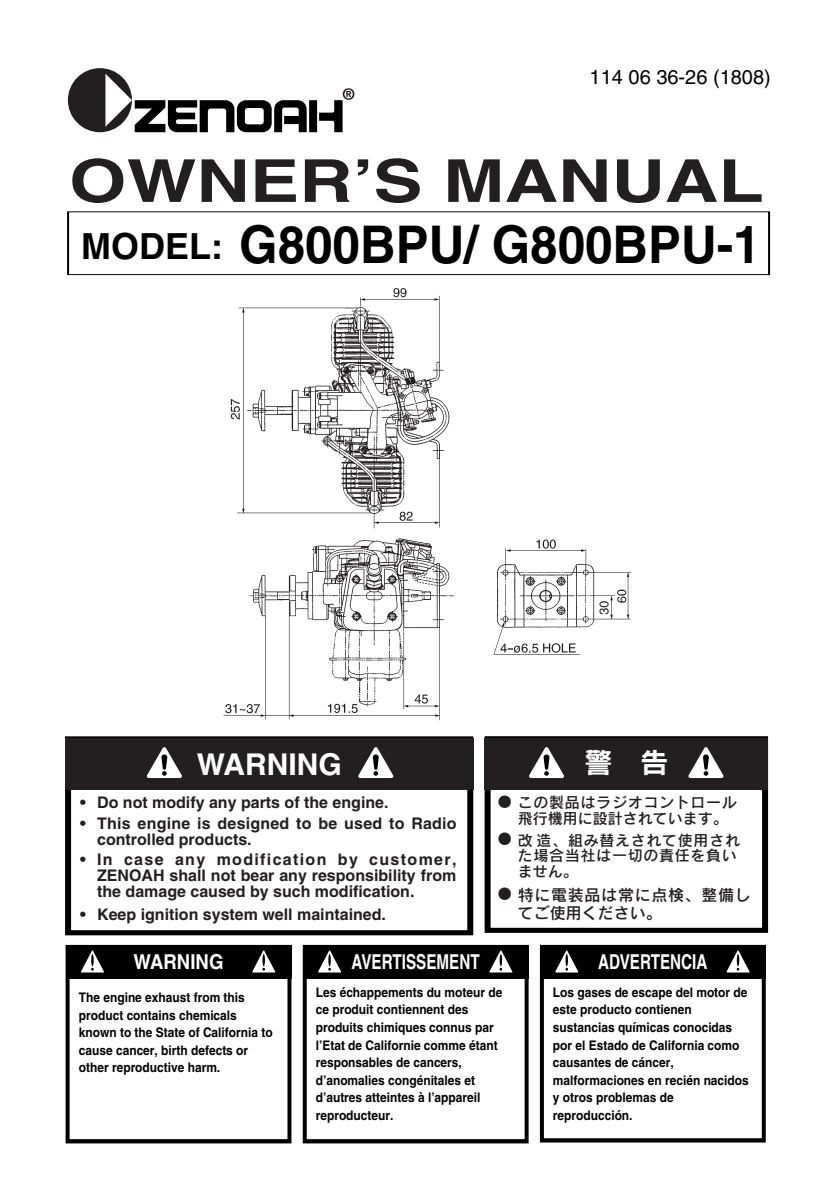
<style>
.page{position:relative;width:840px;height:1190px;background:#fff}
.page>*{position:absolute;margin:0;border:0;box-sizing:border-box;transform-origin:0 0}
.t1{font:700 59.2px "Helvetica";color:#231f20;scale:1.25 1}
.t2{font:700 52px "Helvetica";color:#000;scale:.95 1}
.t3{font:700 30px "Helvetica";color:#fff}
.t4{font:28px "Rodin CID B";color:#fff}
.t5{font:700 condensed 20.6px "Helvetica";color:#fff;scale:.91 1}
.t6{font:700 20.6px "Helvetica";color:#fff;scale:.91 1}
.t7{font:20px "Helvetica";color:#000}
.t8{font:700 16px/16px "Helvetica";color:#231f20}
.t9{font:16px/17.6px "Rodin CID DB";letter-spacing:.045em;color:#231f20}
.t10{font:15px/15.6px "Rodin CID DB";letter-spacing:.045em;color:#231f20}
.t11{font:700 13.2px/17.6px "Helvetica";color:#000;scale:.91 1}
.s1{font-size:36px}
.s2{font-size:14px}
</style>
<div class="page">
<div style="left:67px;top:211px;width:703px;height:64px;border:1px solid #000"></div>
<div style="left:68px;top:68px;width:64px;height:64px;background:#231f20;border-radius:50%"></div>
<svg style="left:105px;top:74px;width:249px;height:58px"></svg>
<img style="left:223px;top:288px;width:408px;height:433px">
<div style="left:65px;top:736px;width:408px;height:200px;border:6px solid #000"></div>
<div style="left:65px;top:738px;width:408px;height:51px;background:#231f20"></div>
<svg style="left:147px;top:747px;width:35px;height:31px"></svg>
<svg style="left:358px;top:747px;width:35px;height:31px"></svg>
<div style="left:485px;top:736px;width:283px;height:197px;border:6px solid #000"></div>
<div style="left:485px;top:738px;width:283px;height:51px;background:#231f20"></div>
<svg style="left:529px;top:747px;width:35px;height:31px"></svg>
<svg style="left:688px;top:747px;width:36px;height:31px"></svg>
<div style="left:66px;top:945px;width:226px;height:198px;border:4px solid #000"></div>
<div style="left:66px;top:945px;width:225px;height:33px;background:#000"></div>
<svg style="left:81px;top:951px;width:23px;height:22px"></svg>
<svg style="left:252px;top:951px;width:23px;height:22px"></svg>
<div style="left:303px;top:945px;width:226px;height:198px;border:4px solid #000"></div>
<div style="left:303px;top:945px;width:226px;height:33px;background:#000"></div>
<svg style="left:318px;top:951px;width:23px;height:22px"></svg>
<svg style="left:489px;top:951px;width:23px;height:22px"></svg>
<div style="left:540px;top:945px;width:226px;height:197px;border:4px solid #000"></div>
<div style="left:540px;top:945px;width:226px;height:33px;background:#000"></div>
<svg style="left:555px;top:951px;width:23px;height:22px"></svg>
<svg style="left:727px;top:951px;width:23px;height:22px"></svg>
<h3 class="t7" style="left:590px;top:65px;width:183px">114 06 36-26 (1808)</h3>
<h1 class="t1" style="left:69px;top:159px;width:557px">OWNER’S MANUAL</h1>
<h2 class="t2" style="left:81px;top:226px;width:717px"><span class="s1">MODEL:</span> G800BPU/ G800BPU-1</h2>
<h3 class="t3" style="left:197px;top:754px;width:146px">WARNING</h3>
<p class="t8" style="left:80px;top:796px;width:310px">• Do not modify any parts of the engine.</p>
<p class="t8" style="left:97px;top:817px;width:361px;text-indent:-17px">• This engine is designed to be used to Radio controlled products.</p>
<p class="t8" style="left:97px;top:853px;width:361px;text-align:justify;text-indent:-17px">• In case any modification by customer, ZENOAH shall not bear any responsibility from the damage caused by such modification.</p>
<p class="t8" style="left:80px;top:908px;width:307px">• Keep ignition system well maintained.</p>
<h3 class="t4" style="left:584px;top:752px;width:85px">警　告</h3>
<p class="t10" style="left:518px;top:796px;width:221px;line-height:16.4px;text-indent:-20px"><span class="s2">●</span> この製品はラジオコントロール飛行機用に設計されています。</p>
<p class="t10" style="left:518px;top:834px;width:224px;text-indent:-20px"><span class="s2">●</span> 改造、組み替えされて使用された場合当社は一切の責任を負いません。</p>
<p class="t9" style="left:518px;top:889px;width:235px;text-indent:-20px"><span class="s2">●</span> 特に電装品は常に点検、整備してご使用ください。</p>
<h3 class="t6" style="left:134px;top:954px;width:100px">WARNING</h3>
<h3 class="t5" style="left:352px;top:954px;width:142px">AVERTISSEMENT</h3>
<h3 class="t5" style="left:598px;top:954px;width:121px">ADVERTENCIA</h3>
<p class="t11" style="left:553px;top:985px;width:217px">Los gases de escape del motor de este producto contienen sustancias químicas conocidas por el Estado de California como causantes de cáncer, malformaciones en recién nacidos y otros problemas de reproducción.</p>
<p class="t11" style="left:316px;top:985px;width:207px">Les échappements du moteur de ce produit contiennent des produits chimiques connus par l’Etat de Californie comme étant responsables de cancers, d’anomalies congénitales et d’autres atteintes à l’appareil reproducteur.</p>
<p class="t11" style="left:79px;top:990px;width:215px">The engine exhaust from this product contains chemicals known to the State of California to cause cancer, birth defects or other reproductive harm.</p>
</div>
